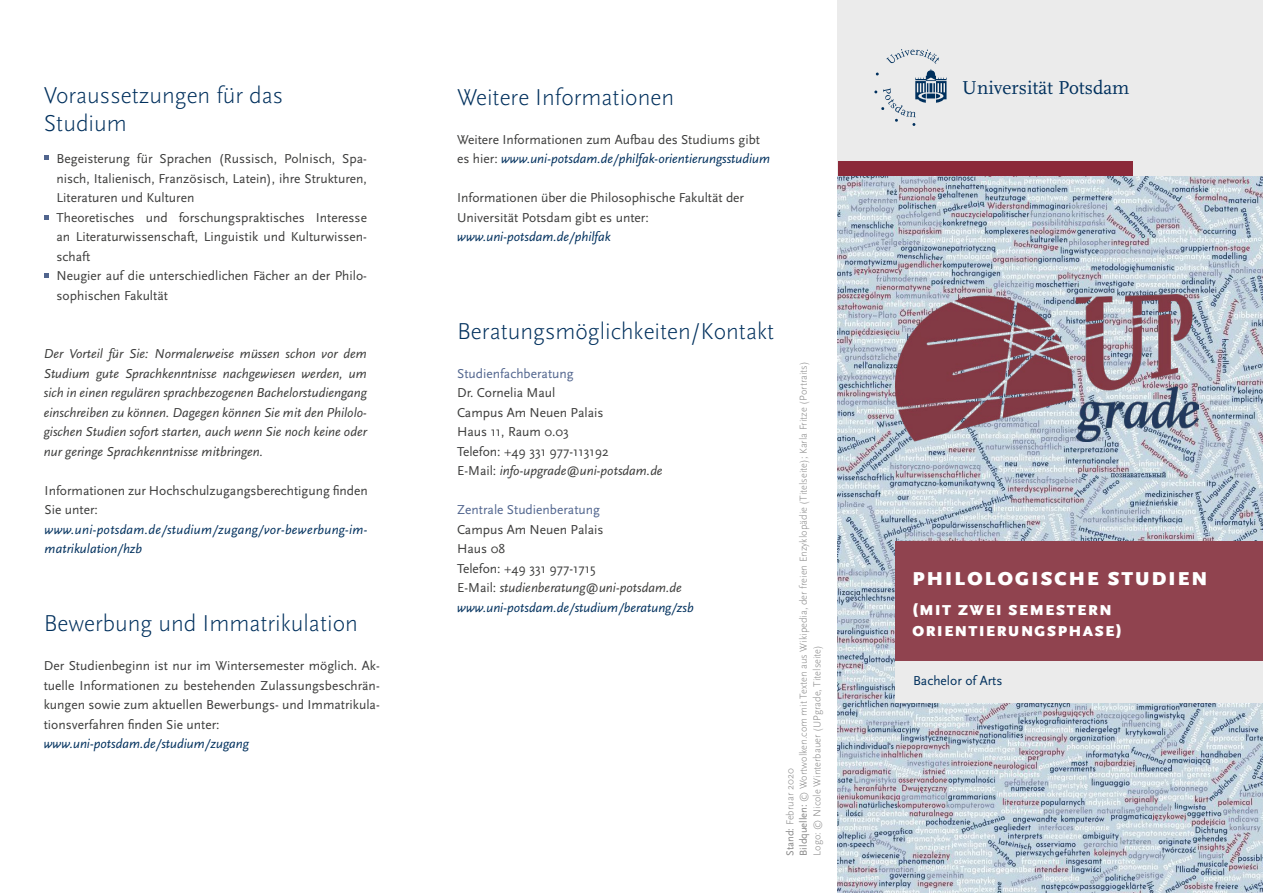
<style>
.page{position:relative;width:1263px;height:893px;background:#fff}
.page>*{position:absolute;margin:0;border:0;box-sizing:border-box;transform-origin:0 0}
.t1{font:300 24px/28.8px "Scala Sans Pro";color:#00305d}
.t2{font:900 19.5px "Scala Sans Pro";letter-spacing:.11em;color:#fff}
.t3{font:19.5px "Scala";color:#00305d}
.t4{font:900 15px/21px "Scala Sans Pro";letter-spacing:.11em;color:#fff}
.t5{font:13.5px/19.5px "Scala Sans Pro";color:#3c3c3b}
.t6{font:italic 13.5px/19.5px "Scala Sans Pro";color:#3c3c3b;text-align:justify}
.t7{font:italic 13.5px/19.5px "Scala Sans";color:#00305d}
.t8{font:italic 13.5px/19.5px "Scala Sans";letter-spacing:.02em;color:#00305d}
.t9{font:13.5px "Scala Sans Pro";color:#51658e}
.t10{font:italic 13.5px "Scala Sans";color:#3c3c3b}
.t11{font:13.5px "Scala Sans Pro";color:#00305d}
.t12{font:300 10.5px/13.5px "Scala Sans Pro";color:#878787}
.s1{font-family:"Scala Sans Pro";font-style:normal;color:#3c3c3b}
.s2{font-family:"Scala Sans Pro";font-style:normal}
.s3{color:#3c3c3b}
.s4{font-weight:400}
</style>
<div class="page">
<svg style="left:45px;top:156px;width:4px;height:4px"></svg>
<svg style="left:45px;top:215px;width:4px;height:4px"></svg>
<svg style="left:45px;top:273px;width:4px;height:5px"></svg>
<img style="left:838px;top:176px;width:425px;height:717px">
<div style="left:895px;top:541px;width:368px;height:162px;background:#ebebeb"></div>
<div style="left:838px;top:0;width:425px;height:176px;background:#ebebeb"></div>
<svg style="left:874px;top:49px;width:73px;height:77px"></svg>
<div style="left:838px;top:161px;width:294px;height:15px;background:#8b2939"></div>
<div style="left:895px;top:541px;width:368px;height:119px;background:#90434f"></div>
<img style="left:895px;top:294px;width:304px;height:147px">
<h1 class="t1" style="left:44px;top:81px;width:241px">Voraussetzungen für das<br>Studium</h1>
<h2 class="t3" style="left:962px;top:77px;width:169px">Universität Potsdam</h2>
<h1 class="t1" style="left:457px;top:82px;width:219px">Weitere Informationen</h1>
<p class="t5" style="left:457px;top:129px;width:304px">Weitere Informationen zum Aufbau des Studiums gibt</p>
<p class="t7" style="left:457px;top:149px;width:315px"><span class="s1">es hier:</span> www.uni-potsdam.de/philfak-orientierungsstudium</p>
<p class="t5" style="left:457px;top:188px;width:289px">Informationen über die Philosophische Fakultät der<br>Universität Potsdam gibt es unter:</p>
<p class="t7" style="left:457px;top:227px;width:155px">www.uni-potsdam.de/philfak</p>
<p class="t5" style="left:57px;top:149px;width:312px">Begeisterung für Sprachen (Russisch, Polnisch, Spa&shy;nisch, Italienisch, Französisch, Latein), ihre Strukturen, Literaturen und Kulturen<br>Theoretisches und forschungspraktisches Interesse an Literaturwissenschaft, Linguistik und Kulturwissen&shy;schaft<br>Neugier auf die unterschiedlichen Fächer an der Philo&shy;sophischen Fakultät</p>
<p class="t6" style="left:44px;top:344px;width:325px">Der Vorteil für Sie: Normalerweise müssen schon vor dem Studium gute Sprachkenntnisse nachgewiesen werden, um sich in einen regulären sprachbezogenen Bachelorstudiengang einschreiben zu können. Dagegen können Sie mit den Philolo&shy;gischen Studien sofort starten, auch wenn Sie noch keine oder nur geringe Sprachkenntnisse mitbringen.</p>
<p class="t5" style="left:45px;top:480px;width:325px">Informationen zur Hochschulzugangsberechtigung finden<br>Sie unter:</p>
<p class="t8" style="left:45px;top:520px;width:324px">www.uni-potsdam.de/studium/zugang/vor-bewerbung-im&shy;matrikulation/hzb</p>
<h1 class="t1" style="left:44px;top:609px;width:316px">Bewerbung und Immatrikulation</h1>
<p class="t5" style="left:44px;top:656px;width:337px;text-align:justify">Der Studienbeginn ist nur im Wintersemester möglich. Ak&shy;tuelle Informationen zu bestehenden Zulassungsbeschrän&shy;kungen sowie zum aktuellen Bewerbungs- und Immatrikula&shy;tionsverfahren finden Sie unter:</p>
<p class="t7" style="left:44px;top:734px;width:207px">www.uni-potsdam.de/studium/zugang</p>
<h1 class="t1" style="left:457px;top:316px;width:319px">Beratungsmöglichkeiten/Kontakt</h1>
<p class="t9" style="left:457px;top:365px;width:118px">Studienfachberatung</p>
<p class="t5" style="left:457px;top:383px;width:153px">Dr. Cornelia Maul<br>Campus Am Neuen Palais<br>Haus 11, Raum 0.03<br>Telefon: +49 331 977-113192</p>
<p class="t10" style="left:457px;top:463px;width:207px"><span class="s2">E-Mail:</span> info-upgrade@uni-potsdam.de</p>
<p class="t9" style="left:457px;top:502px;width:144px">Zentrale Studienberatung</p>
<p class="t5" style="left:457px;top:519px;width:148px">Campus Am Neuen Palais<br>Haus 08<br>Telefon: +49 331 977-1715</p>
<p class="t7" style="left:457px;top:578px;width:238px"><span class="s1">E-Mail:</span> <span class="s3">studienberatung@uni-potsdam.de </span>www.uni-potsdam.de/studium/beratung/zsb</p>
<p class="t12" style="left:783px;top:856px;width:496px;rotate:-90deg"><span class="s4">Stand:</span> Februar 2020<br><span class="s4">Bildquellen:</span> © Wortwolken.com mit Texten aus Wikipedia, der freien Enzyklopädie (Titelseite); Karla Fritze (Portraits)<br>Logo: © Nicole Winterbauer (UPgrade, Titelseite)</p>
<h2 class="t2" style="left:912px;top:567px;width:296px">PHILOLOGISCHE STUDIEN</h2>
<p class="t4" style="left:912px;top:599px;width:211px">(MIT ZWEI SEMESTERN<br>ORIENTIERUNGSPHASE)</p>
<p class="t11" style="left:913px;top:673px;width:91px">Bachelor of Arts</p>
</div>
